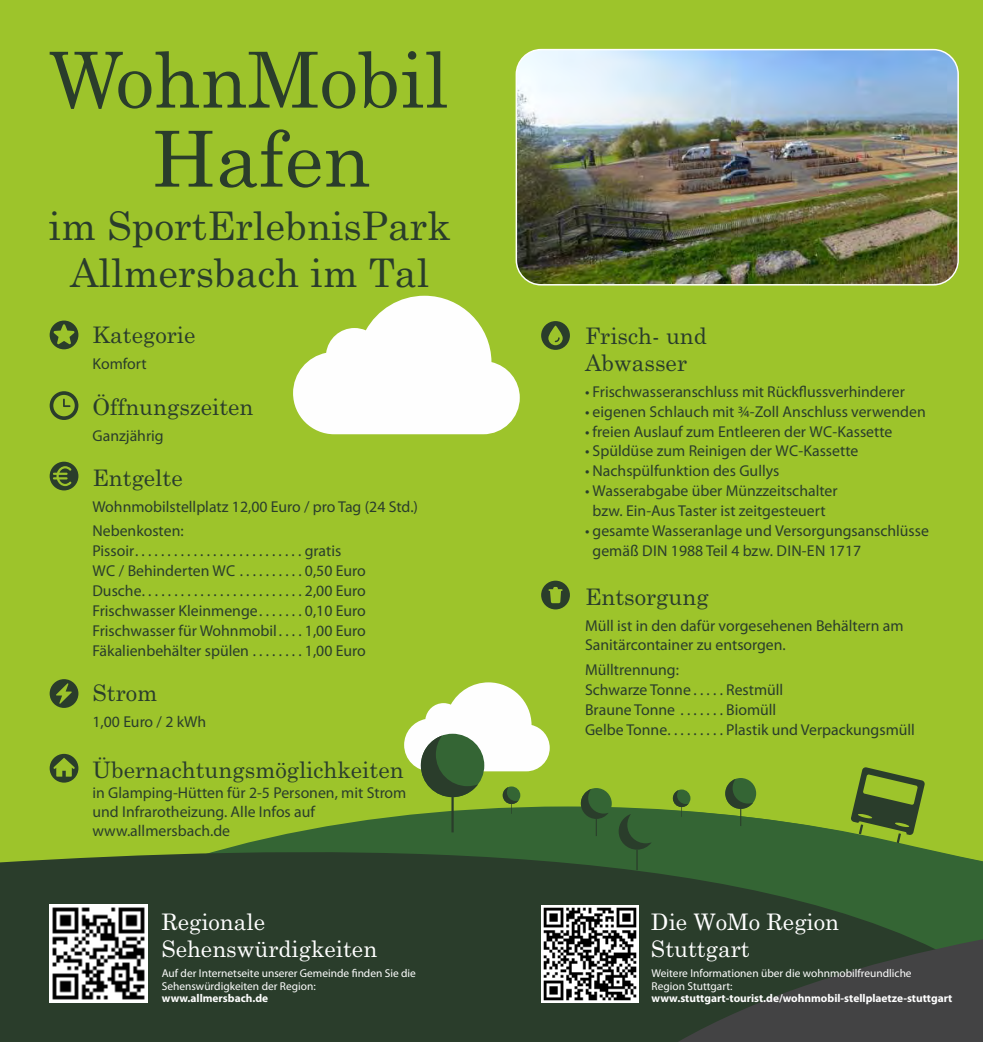
<style>
.page{position:relative;width:983px;height:1042px;background:#fff}
.page>*{position:absolute;margin:0;border:0;box-sizing:border-box;transform-origin:0 0}
.t1{font:77.17px/79.1px "Century Schoolbook";color:#2a3d2b;text-align:center}
.t2{font:39.38px/47.2px "Century Schoolbook";color:#2a3d2b;text-align:center}
.t3{font:22.75px/27.3px "Century Schoolbook";color:#2a3d2b}
.t4{font:22.75px/27.3px "Century Schoolbook";color:#fefefe}
.t5{font:15.75px/19.9px "Myriad Pro";color:#2a3d2b}
.t6{font:11.38px/12.2px "Myriad Pro";color:#fefefe}
.t7{font:700 11.38px "Myriad Pro";color:#fefefe}
</style>
<div class="page">
<div style="left:0;top:0;width:982px;height:1042px;background:#9dc42b"></div>
<svg style="left:293px;top:296px;width:226px;height:138px"></svg>
<div style="left:541px;top:581px;width:28px;height:28px;background:#2a3d2b;border-radius:50%"></div>
<svg style="left:548px;top:587px;width:14px;height:16px"></svg>
<div style="left:50px;top:391px;width:28px;height:29px;background:#2a3d2b;border-radius:50%"></div>
<div style="left:53px;top:395px;width:22px;height:21px;background:#9dc42b;border-radius:50%"></div>
<svg style="left:63px;top:399px;width:7px;height:8px"></svg>
<div style="left:50px;top:462px;width:28px;height:28px;background:#2a3d2b;border-radius:50%"></div>
<svg style="left:53px;top:466px;width:18px;height:20px"></svg>
<div style="left:50px;top:679px;width:28px;height:29px;background:#2a3d2b;border-radius:50%"></div>
<svg style="left:56px;top:683px;width:16px;height:21px"></svg>
<div style="left:50px;top:320px;width:28px;height:29px;background:#2a3d2b;border-radius:50%"></div>
<svg style="left:53px;top:324px;width:22px;height:21px"></svg>
<div style="left:541px;top:321px;width:28px;height:29px;background:#2a3d2b;border-radius:50%"></div>
<svg style="left:548px;top:326px;width:14px;height:19px"></svg>
<img style="left:516px;top:50px;width:441px;height:234px;border-radius:25px">
<div style="left:515px;top:49px;width:443px;height:236px;border:1px solid #fefefe;border-radius:25px"></div>
<svg style="left:313px;top:805px;width:517px;height:24px"></svg>
<svg style="left:0;top:829px;width:982px;height:213px;background:#334d2d"></svg>
<div style="left:725px;top:778px;width:31px;height:31px;background:#346534;border-radius:50%"></div>
<svg style="left:725px;top:779px;width:27px;height:47px"></svg>
<div style="left:580px;top:788px;width:31px;height:31px;background:#346534;border-radius:50%"></div>
<svg style="left:580px;top:789px;width:28px;height:47px"></svg>
<div style="left:618px;top:813px;width:37px;height:36px;background:#346534;border-radius:50%"></div>
<svg style="left:618px;top:814px;width:33px;height:56px"></svg>
<div style="left:672px;top:789px;width:18px;height:18px;background:#346534;border-radius:50%"></div>
<svg style="left:672px;top:790px;width:16px;height:27px"></svg>
<svg style="left:850px;top:767px;width:74px;height:76px"></svg>
<svg style="left:404px;top:682px;width:145px;height:150px"></svg>
<svg style="left:677px;top:939px;width:305px;height:103px;background:#384039"></svg>
<img style="left:50px;top:905px;width:97px;height:97px">
<img style="left:541px;top:905px;width:97px;height:97px">
<div style="left:50px;top:754px;width:28px;height:28px;background:#2a3d2b;border-radius:50%"></div>
<svg style="left:53px;top:758px;width:22px;height:18px"></svg>
<h1 class="t1" style="left:48px;top:47px;width:401px">WohnMobil<br>Hafen</h1>
<h2 class="t2" style="left:49px;top:206px;width:403px">im SportErlebnisPark<br>Allmersbach im Tal</h2>
<h3 class="t3" style="left:92px;top:324px;width:104px">Kategorie</h3>
<p class="t5" style="left:92px;top:355px;width:56px">Komfort</p>
<h3 class="t3" style="left:92px;top:395px;width:162px">Öffnungszeiten</h3>
<p class="t5" style="left:92px;top:426px;width:73px">Ganzjährig</p>
<h3 class="t3" style="left:92px;top:466px;width:92px">Entgelte</h3>
<p class="t5" style="left:92px;top:495px;width:327px;line-height:24.7px">Wohnmobilstellplatz 12,00 Euro / pro Tag (24 Std.)<br>Nebenkosten:</p>
<p class="t5" style="left:92px;top:542px;width:275px">Pissoir..........................gratis WC / Behinderten WC . . . . . . . . . . 0,50 Euro Dusche.........................2,00 Euro Frischwasser Kleinmenge. . . . . . . 0,10 Euro Frischwasser für Wohnmobil . . . . 1,00 Euro Fäkalienbehälter spülen . . . . . . . . 1,00 Euro</p>
<h3 class="t3" style="left:92px;top:681px;width:66px">Strom</h3>
<p class="t5" style="left:92px;top:713px;width:115px">1,00 Euro / 2 kWh</p>
<h3 class="t3" style="left:92px;top:758px;width:312px">Übernachtungsmöglichkeiten</h3>
<p class="t5" style="left:92px;top:784px;width:315px;line-height:18.9px">in Glamping-Hütten für 2-5 Personen, mit Strom und Infrarotheizung. Alle Infos auf www.allmersbach.de</p>
<h3 class="t3" style="left:585px;top:324px;width:123px">Frisch- und<br>Abwasser</h3>
<p class="t5" style="left:585px;top:383px;width:321px">• Frischwasseranschluss mit Rückfluss verhinderer</p>
<p class="t5" style="left:585px;top:403px;width:342px">• eigenen Schlauch mit ¾-Zoll Anschluss verwenden</p>
<p class="t5" style="left:585px;top:423px;width:309px">• freien Auslauf zum Entleeren der WC-Kassette</p>
<p class="t5" style="left:585px;top:442px;width:275px">• Spüldüse zum Reinigen der WC-Kassette</p>
<p class="t5" style="left:585px;top:462px;width:196px">• Nachspülfunktion des Gullys</p>
<p class="t5" style="left:585px;top:482px;width:254px;text-align:center">• Wasserabgabe über Münzzeitschalter bzw. Ein-Aus Taster ist zeitgesteuert</p>
<p class="t5" style="left:592px;top:522px;width:338px;text-indent:-8px">• gesamte Wasseranlage und Versorgungs anschlüsse gemäß DIN 1988 Teil 4 bzw. DIN-EN 1717</p>
<h3 class="t3" style="left:585px;top:585px;width:125px">Entsorgung</h3>
<p class="t5" style="left:585px;top:617px;width:320px">Müll ist in den dafür vorgesehenen Behältern am<br>Sanitärcontainer zu entsorgen.</p>
<p class="t5" style="left:585px;top:661px;width:331px">Mülltrennung:<br>Schwarze Tonne . . . . . Restmüll<br>Braune Tonne . . . . . . . Biomüll<br>Gelbe Tonne. . . . . . . . . Plastik und Verpackungsmüll</p>
<h3 class="t4" style="left:161px;top:910px;width:217px">Regionale<br>Sehenswürdigkeiten</h3>
<h3 class="t4" style="left:650px;top:910px;width:189px">Die WoMo Region<br>Stuttgart</h3>
<p class="t6" style="left:651px;top:968px;width:261px">Weitere Informationen über die wohnmobilfreundliche<br>Region Stuttgart:</p>
<p class="t7" style="left:651px;top:994px;width:302px">www.stuttgart-tourist.de/wohnmobil-stellplaetze-stuttgart</p>
<p class="t6" style="left:162px;top:968px;width:255px">Auf der Internetseite unserer Gemeinde finden Sie die<br>Sehenswürdigkeiten der Region:</p>
<p class="t7" style="left:162px;top:994px;width:108px">www.allmersbach.de</p>
</div>
